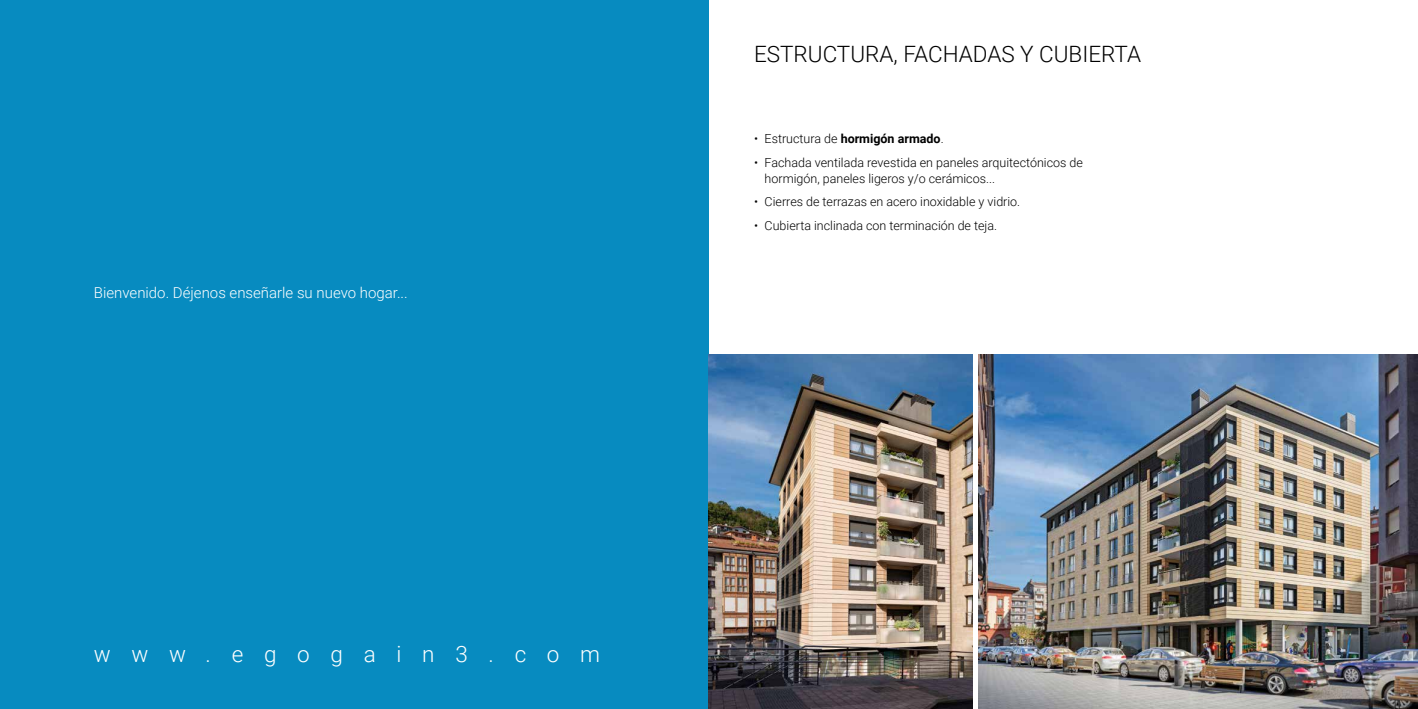
<style>
.page{position:relative;width:1418px;height:709px;background:#fff}
.page>*{position:absolute;margin:0;border:0;box-sizing:border-box;transform-origin:0 0}
.t1{font:300 22.5px "Roboto";color:#000}
.t2{font:300 22.5px "Roboto";letter-spacing:.92em;color:#fff}
.t3{font:300 15px "Roboto";color:#fff}
.t4{font:300 12.5px/16.2px "Roboto";color:#000}
.s1{font-weight:700}
</style>
<div class="page">
<div style="left:0;top:0;width:709px;height:709px;background:#078bc0"></div>
<img style="left:978px;top:354px;width:439px;height:355px">
<img style="left:709px;top:354px;width:263px;height:355px">
<p class="t3" style="left:94px;top:282px;width:315px">Bienvenido. Déjenos enseñarle su nuevo hogar...</p>
<h1 class="t2" style="left:94px;top:638px;width:508px">www.egogain3.com</h1>
<h1 class="t1" style="left:754px;top:38px;width:389px">ESTRUCTURA, FACHADAS Y CUBIERTA</h1>
<p class="t4" style="left:754px;top:130px;width:191px">• Estructura de <span class="s1">hormigón armado</span>.</p>
<p class="t4" style="left:764px;top:154px;width:320px;text-indent:-11px">• Fachada ventilada revestida en paneles arquitectónicos de hormigón, paneles ligeros y/o cerámicos...</p>
<p class="t4" style="left:754px;top:193px;width:268px">• Cierres de terrazas en acero inoxidable y vidrio.</p>
<p class="t4" style="left:754px;top:217px;width:245px">• Cubierta inclinada con terminación de teja.</p>
</div>
